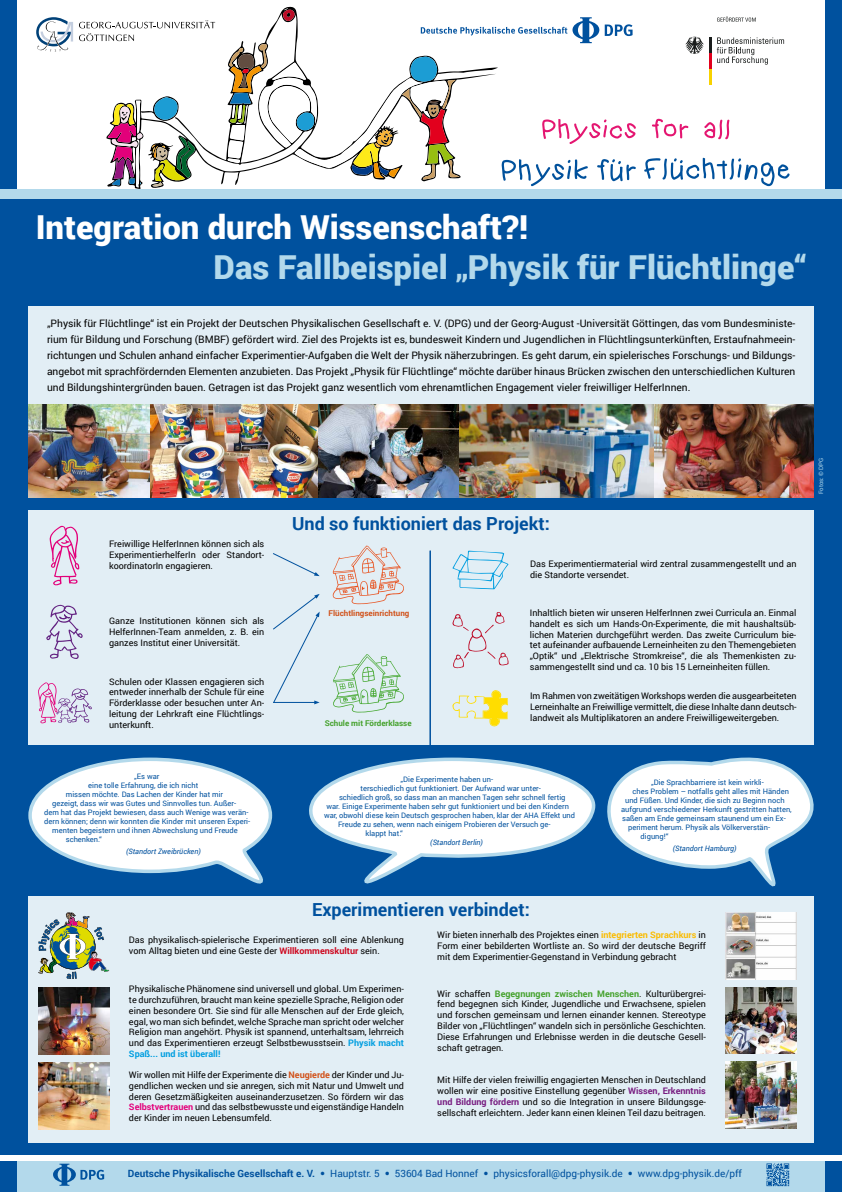
<style>
.page{position:relative;width:842px;height:1192px;background:#00519e}
.page>*{position:absolute;margin:0;border:0;box-sizing:border-box;transform-origin:0 0}
.t1{font:900 33px "Roboto";color:#b3d9eb}
.t2{font:900 33px "Roboto";color:#fff}
.t3{font:700 18px "Roboto";color:#00519e}
.t4{font:10.25px/16px "Roboto";color:#000;text-align:justify}
.t5{font:10px "Roboto";color:#00519e}
.t6{font:9px/10.8px "Roboto";color:#000;text-align:justify}
.t7{font:700 8px "Roboto";color:#d15119}
.t8{font:700 8px "Roboto";color:#44a12b}
.t9{font:7.5px "Roboto";color:#00519e}
.t10{font:italic 7.5px "Roboto";color:#00519e}
.t11{font:6px "Roboto";color:#b3d9eb}
.s1{font-weight:700;color:#cd071e}
.s2{font-weight:700;color:#009ee0}
.s3{font-weight:700;color:#d15119}
.s4{font-weight:700;color:#e2007a}
.s5{font-weight:700;color:#fabb00}
.s6{font-weight:700;color:#44a12b}
.s7{font-weight:700;color:#771c80}
.s8{font-weight:700}
.s9{font-family:"Meta"}
</style>
<div class="page">
<div style="left:17px;top:0;width:808px;height:189px;background:#fff"></div>
<svg style="left:106px;top:6px;width:188px;height:183px"></svg>
<svg style="left:153px;top:97px;width:25px;height:24px"></svg>
<svg style="left:108px;top:101px;width:34px;height:86px"></svg>
<svg style="left:152px;top:137px;width:44px;height:50px"></svg>
<svg style="left:652px;top:119px;width:36px;height:19px"></svg>
<svg style="left:704px;top:120px;width:25px;height:19px"></svg>
<svg style="left:717px;top:37px;width:67px;height:28px"></svg>
<svg style="left:685px;top:37px;width:26px;height:48px"></svg>
<svg style="left:717px;top:17px;width:39px;height:5px"></svg>
<svg style="left:36px;top:17px;width:37px;height:35px"></svg>
<svg style="left:79px;top:20px;width:136px;height:21px"></svg>
<svg style="left:227px;top:8px;width:409px;height:178px"></svg>
<svg style="left:644px;top:158px;width:145px;height:28px"></svg>
<div style="left:29px;top:307px;width:785px;height:97px;background:#e2eef5"></div>
<div style="left:0;top:189px;width:842px;height:10px;background:#b3d9eb"></div>
<div style="left:28px;top:896px;width:786px;height:246px;background:#e2eef5"></div>
<div style="left:17px;top:1161px;width:808px;height:31px;background:#b3d9eb"></div>
<svg style="left:28px;top:757px;width:245px;height:127px"></svg>
<svg style="left:607px;top:757px;width:207px;height:130px"></svg>
<svg style="left:309px;top:757px;width:287px;height:127px"></svg>
<img style="left:38px;top:912px;width:71px;height:67px">
<img style="left:38px;top:988px;width:71px;height:66px">
<img style="left:38px;top:1063px;width:71px;height:66px">
<img style="left:726px;top:988px;width:71px;height:66px">
<img style="left:726px;top:1062px;width:71px;height:67px">
<img style="left:725px;top:912px;width:72px;height:67px">
<div style="left:28px;top:510px;width:786px;height:235px;background:#e2eef5"></div>
<svg style="left:50px;top:526px;width:29px;height:59px"></svg>
<svg style="left:333px;top:546px;width:71px;height:58px"></svg>
<svg style="left:452px;top:551px;width:56px;height:38px"></svg>
<svg style="left:46px;top:605px;width:37px;height:54px"></svg>
<svg style="left:452px;top:612px;width:56px;height:56px"></svg>
<svg style="left:452px;top:690px;width:56px;height:36px"></svg>
<hr style="left:429px;top:551px;width:2px;height:202px;background:#00519e">
<svg style="left:38px;top:682px;width:54px;height:41px"></svg>
<svg style="left:273px;top:553px;width:47px;height:23px"></svg>
<svg style="left:273px;top:594px;width:47px;height:110px"></svg>
<svg style="left:333px;top:654px;width:71px;height:58px"></svg>
<img style="left:317px;top:404px;width:142px;height:93px">
<img style="left:459px;top:404px;width:355px;height:93px">
<img style="left:28px;top:404px;width:123px;height:93px">
<img style="left:151px;top:404px;width:166px;height:93px">
<svg style="left:766px;top:1163px;width:23px;height:23px"></svg>
<svg style="left:53px;top:1164px;width:51px;height:22px"></svg>
<div style="left:0;top:1155px;width:842px;height:6px;background:#fff"></div>
<h1 class="t2" style="left:36px;top:204px;width:494px">Integration durch Wissenschaft?!</h1>
<h1 class="t1" style="left:214px;top:244px;width:594px">Das Fallbeispiel „Physik für Flüchtlinge“</h1>
<p class="t4" style="left:47px;top:315px;width:750px">„Physik für Flüchtlinge“ ist ein Projekt der Deutschen Physikalischen Gesellschaft e. V. (DPG) und der Georg-August -Universität Göttingen, das vom Bundesministe&shy;rium für Bildung und Forschung (BMBF) gefördert wird. Ziel des Projekts ist es, bundesweit Kindern und Jugendlichen in Flüchtlingsunterkünften, Erstaufnahmeein&shy;richtungen und Schulen anhand einfacher Experimentier-Aufgaben die Welt der Physik näherzubringen. Es geht darum, ein spielerisches Forschungs- und Bildungs&shy;angebot mit sprachfördernden Elementen anzubieten. Das Projekt „Physik für Flüchtlinge“ möchte darüber hinaus Brücken zwischen den unterschiedlichen Kulturen und Bildungshintergründen bauen. Getragen ist das Projekt ganz wesentlich vom ehrenamtlichen Engagement vieler freiwilliger HelferInnen.</p>
<p class="t6" style="left:109px;top:539px;width:157px">Freiwillige HelferInnen können sich als ExperimentierhelferIn oder Standort&shy;koordinatorIn engagieren.</p>
<p class="t6" style="left:109px;top:615px;width:157px">Ganze Institutionen können sich als HelferInnen-Team anmelden, z. B. ein ganzes Institut einer Universität.</p>
<p class="t6" style="left:109px;top:676px;width:157px">Schulen oder Klassen engagieren sich entweder innerhalb der Schule für eine Förderklasse oder besuchen unter An&shy;leitung der Lehrkraft eine Flüchtlings&shy;unterkunft.</p>
<p class="t9" style="left:134px;top:771px;width:27px">„Es war</p>
<p class="t9" style="left:88px;top:780px;width:112px">eine tolle Erfahrung, die ich nicht</p>
<p class="t9" style="left:66px;top:789px;width:159px">missen möchte. Das Lachen der Kinder hat mir</p>
<p class="t9" style="left:52px;top:798px;width:185px">gezeigt, dass wir was Gutes und Sinnvolles tun. Außer-</p>
<p class="t9" style="left:44px;top:807px;width:206px">dem hat das Projekt bewiesen, dass auch Wenige was verän-</p>
<p class="t9" style="left:44px;top:816px;width:207px">dern können; denn wir konnten die Kinder mit unseren Experi-</p>
<p class="t9" style="left:52px;top:825px;width:187px">menten begeistern und ihnen Abwechslung und Freude</p>
<p class="t9" style="left:66px;top:834px;width:38px">schenken.“</p>
<p class="t10" style="left:126px;top:846px;width:76px">(Standort Zweibrücken)</p>
<h2 class="t3" style="left:292px;top:511px;width:259px">Und so funktioniert das Projekt:</h2>
<p class="t7" style="left:328px;top:608px;width:82px">Flüchtlingseinrichtung</p>
<p class="t8" style="left:325px;top:717px;width:88px">Schule mit Förderklasse</p>
<p class="t6" style="left:530px;top:558px;width:268px">Das Experimentiermaterial wird zentral zusammengestellt und an die Standorte versendet.</p>
<p class="t6" style="left:530px;top:607px;width:268px">Inhaltlich bieten wir unseren HelferInnen zwei Curricula an. Einmal handelt es sich um Hands-On-Experimente, die mit haushaltsüb&shy;lichen Materien durchgeführt werden. Das zweite Curriculum bie&shy;tet aufeinander aufbauende Lerneinheiten zu den Themengebieten „Optik“ und „Elektrische Stromkreise“, die als Themenkisten zu&shy;sammengestellt sind und ca. 10 bis 15 Lerneinheiten füllen.</p>
<p class="t6" style="left:530px;top:691px;width:268px">Im Rahmen von zweitätigen Workshops werden die ausgearbeiteten Lerneinhalte an Freiwillige vermittelt, die diese Inhalte dann deutsch&shy;landweit als Multiplikatoren an andere Freiwilligeweitergeben.</p>
<p class="t9" style="left:400px;top:774px;width:94px">„Die Experimente haben un-</p>
<p class="t9" style="left:360px;top:783px;width:182px">terschiedlich gut funktioniert. Der Aufwand war unter-</p>
<p class="t9" style="left:339px;top:792px;width:228px">schiedlich groß, so dass man an manchen Tagen sehr schnell fertig</p>
<p class="t9" style="left:326px;top:801px;width:244px">war. Einige Experimente haben sehr gut funktioniert und bei den Kindern</p>
<p class="t9" style="left:324px;top:810px;width:253px">war, obwohl diese kein Deutsch gesprochen haben, klar der AHA Effekt und</p>
<p class="t9" style="left:338px;top:819px;width:214px">Freude zu sehen, wenn nach einigem Probieren der Versuch ge-</p>
<p class="t9" style="left:365px;top:828px;width:39px">klappt hat.“</p>
<p class="t10" style="left:430px;top:837px;width:54px">(Standort Berlin)</p>
<h2 class="t3" style="left:312px;top:897px;width:219px">Experimentieren verbindet:</h2>
<p class="t9" style="left:651px;top:777px;width:114px">„Die Sprachbarriere ist kein wirkli-</p>
<p class="t9" style="left:633px;top:786px;width:158px">ches Problem – notfalls geht alles mit Händen</p>
<p class="t9" style="left:625px;top:795px;width:161px">und Füßen. Und Kinder, die sich zu Beginn noch</p>
<p class="t9" style="left:621px;top:804px;width:172px">aufgrund verschiedener Herkunft gestritten hatten,</p>
<p class="t9" style="left:622px;top:813px;width:165px">saßen am Ende gemeinsam staunend um ein Ex-</p>
<p class="t9" style="left:628px;top:822px;width:143px">periment herum. Physik als Völkerverstän-</p>
<p class="t9" style="left:641px;top:831px;width:29px">digung!“</p>
<p class="t10" style="left:673px;top:843px;width:65px">(Standort Hamburg)</p>
<p class="t6" style="left:129px;top:934px;width:276px">Das physikalisch-spielerische Experimentieren soll eine Ablenkung vom Alltag bieten und eine Geste der <span class="s1">Willkommenskultur</span> sein.</p>
<p class="t6" style="left:129px;top:983px;width:276px">Physikalische Phänomene sind universell und global. Um Experimen&shy;te durchzuführen, braucht man keine spezielle Sprache, Religion oder einen besondere Ort. Sie sind für alle Menschen auf der Erde gleich, egal, wo man sich befindet, welche Sprache man spricht oder welcher Religion man angehört. Physik ist spannend, unterhaltsam, lehrreich und das Experimentieren erzeugt Selbstbewusstsein. <span class="s2">Physik macht Spaß... und ist überall!</span></p>
<p class="t6" style="left:129px;top:1069px;width:276px">Wir wollen mit Hilfe der Experimente die <span class="s3">Neugierde</span> der Kinder und Ju&shy;gendlichen wecken und sie anregen, sich mit Natur und Umwelt und deren Gesetzmäßigkeiten auseinanderzusetzen. So fördern wir das <span class="s4">Selbstvertrauen</span> und das selbstbewusste und eigenständige Handeln der Kinder im neuen Lebensumfeld.</p>
<p class="t6" style="left:437px;top:929px;width:270px">Wir bieten innerhalb des Projektes einen <span class="s5">integrierten Sprachkurs</span> in Form einer bebilderten Wortliste an. So wird der deutsche Begriff mit dem Experimentier-Gegenstand in Verbindung gebracht</p>
<p class="t6" style="left:437px;top:988px;width:270px">Wir schaffen <span class="s6">Begegnungen zwischen Menschen</span>. Kulturübergrei&shy;fend begegnen sich Kinder, Jugendliche und Erwachsene, spielen und forschen gemeinsam und lernen einander kennen. Stereotype Bilder von „Flüchtlingen“ wandeln sich in persönliche Geschichten.<br>Diese Erfahrungen und Erlebnisse werden in die deutsche Gesell&shy;schaft getragen.</p>
<p class="t6" style="left:437px;top:1075px;width:270px">Mit Hilfe der vielen freiwillig engagierten Menschen in Deutschland wollen wir eine positive Einstellung gegenüber <span class="s7">Wissen, Erkenntnis und Bildung fördern</span> und so die Integration in unsere Bildungsge&shy;sellschaft erleichtern. Jeder kann einen kleinen Teil dazu beitragen.</p>
<p class="t5" style="left:128px;top:1167px;width:616px"><span class="s8">Deutsche Physikalische Gesellschaft e. V.</span> <span class="s9">•</span> Hauptstr. 5 <span class="s9">•</span> 53604 Bad Honnef <span class="s9">•</span> physicsforall@dpg-physik.de <span class="s9">•</span> www.dpg-physik.de/pff</p>
<p class="t11" style="left:817px;top:494px;width:38px;rotate:-90deg">Fotos: © DPG</p>
</div>
